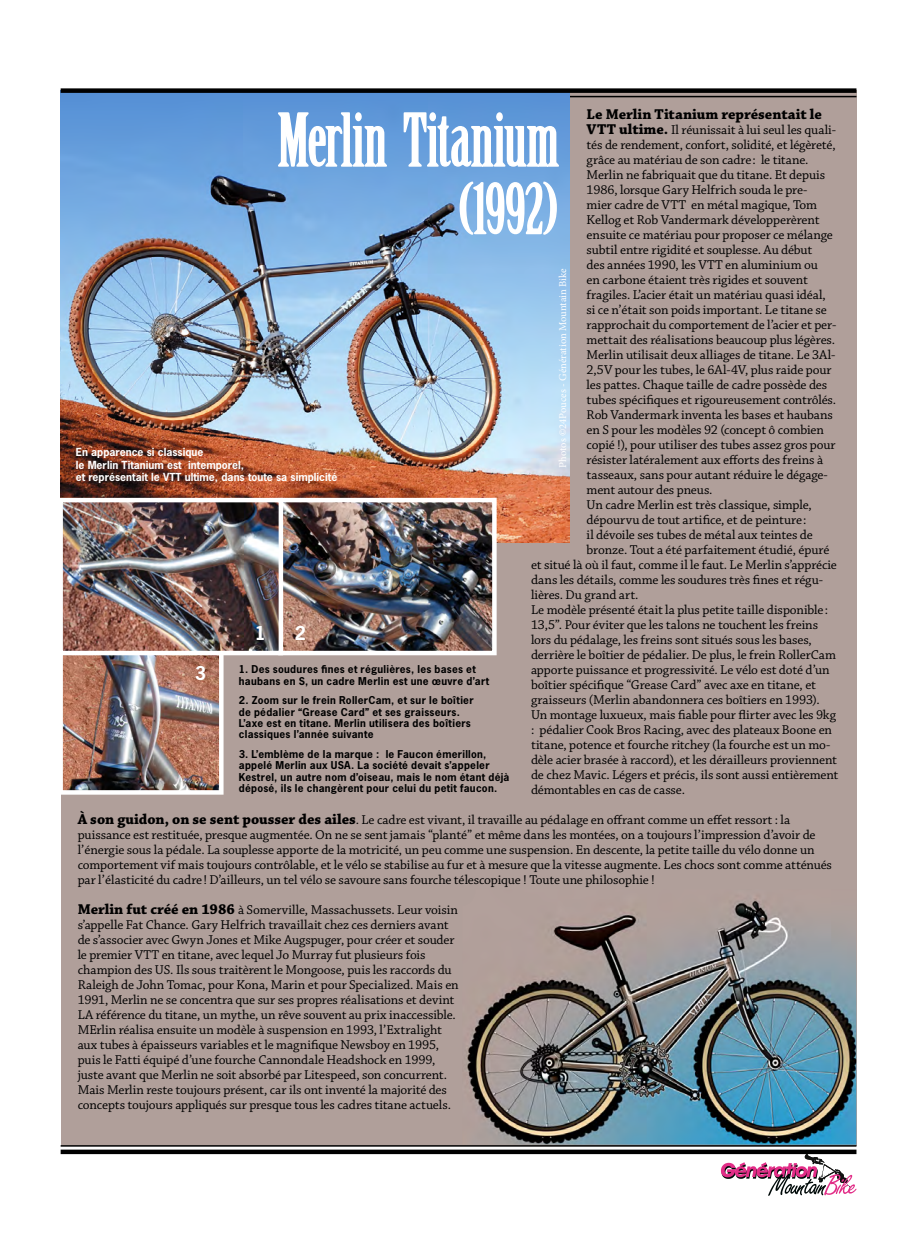
<style>
.page{position:relative;width:915px;height:1234px;background:#fff}
.page>*{position:absolute;margin:0;border:0;box-sizing:border-box;transform-origin:0 0}
.t1{font:70.5px "Birch Std";letter-spacing:.005em;color:#fff}
.t2{font:67.5px "Birch Std";color:#fff}
.t3{font:700 18px "News Gothic";color:#fff}
.t4{font:700 15px "Chaparral Pro";color:#000}
.t5{font:13.5px/15px "Chaparral Pro";letter-spacing:-.01em;color:#000}
.t6{font:700 10.5px/12.6px "News Gothic";color:#fff}
.t7{font:10.5px "Minion Pro";color:#fff}
.t8{font:700 10.2px/11.2px "News Gothic";letter-spacing:.03em;color:#000}
.s1{font-weight:700;font-size:15px}
</style>
<div class="page">
<div style="left:61px;top:91px;width:795px;height:1054px;background:#b09f9a"></div>
<hr style="left:61px;top:96px;width:795px;height:1px;background:#000">
<hr style="left:61px;top:1144px;width:795px;height:2px;background:#000">
<img style="left:61px;top:93px;width:508px;height:449px">
<svg style="left:277px;top:111px;width:110px;height:77px;background:#84b1e2"></svg>
<svg style="left:403px;top:111px;width:156px;height:56px;background:#88b3e2"></svg>
<svg style="left:458px;top:180px;width:99px;height:56px;background:#9bc2e9"></svg>
<img style="left:467px;top:899px;width:389px;height:245px">
<img style="left:63px;top:655px;width:155px;height:134px">
<div style="left:58px;top:650px;width:165px;height:144px;border:4px solid #fff"></div>
<img style="left:63px;top:502px;width:428px;height:148px">
<div style="left:278px;top:497px;width:218px;height:158px;border:4px solid #fff"></div>
<div style="left:58px;top:497px;width:225px;height:158px;border:4px solid #fff"></div>
<svg style="left:720px;top:1153px;width:136px;height:42px"></svg>
<div style="left:61px;top:88px;width:795px;height:5px;background:#000"></div>
<svg style="left:61px;top:1149px;width:795px;height:4px;background:#272727"></svg>
<p class="t4" style="left:586px;top:105px;width:237px">Le Merlin Titanium représentait le</p>
<p class="t5" style="left:586px;top:122px;width:251px"><span class="s1">VTT ultime.</span> Il réunissait à lui seul les quali-</p>
<p class="t5" style="left:586px;top:137px;width:250px">tés de rendement, confort, solidité, et légèreté,</p>
<p class="t5" style="left:586px;top:152px;width:223px">grâce au matériau de son cadre: le titane.</p>
<p class="t5" style="left:586px;top:167px;width:240px">Merlin ne fabriquait que du titane. Et depuis</p>
<p class="t5" style="left:586px;top:182px;width:222px">1986, lorsque Gary Helfrich souda le pre-</p>
<p class="t5" style="left:586px;top:197px;width:232px">mier cadre de VTT en métal magique, Tom</p>
<p class="t5" style="left:586px;top:212px;width:234px">Kellog et Rob Vandermark développerèrent</p>
<p class="t5" style="left:586px;top:227px;width:248px">ensuite ce matériau pour proposer ce mélange</p>
<p class="t5" style="left:586px;top:242px;width:227px">subtil entre rigidité et souplesse. Au début</p>
<p class="t5" style="left:586px;top:257px;width:232px">des années 1990, les VTT en aluminium ou</p>
<p class="t5" style="left:586px;top:272px;width:223px">en carbone étaient très rigides et souvent</p>
<p class="t5" style="left:586px;top:287px;width:241px">fragiles. L’acier était un matériau quasi idéal,</p>
<p class="t5" style="left:586px;top:302px;width:242px">si ce n’était son poids important. Le titane se</p>
<p class="t5" style="left:586px;top:317px;width:251px">rapprochait du comportement de l’acier et per-</p>
<p class="t5" style="left:586px;top:332px;width:250px">mettait des réalisations beaucoup plus légères.</p>
<p class="t5" style="left:586px;top:347px;width:250px">Merlin utilisait deux alliages de titane. Le 3Al-</p>
<p class="t5" style="left:586px;top:362px;width:246px">2,5V pour les tubes, le 6Al-4V, plus raide pour</p>
<p class="t5" style="left:586px;top:377px;width:242px">les pattes. Chaque taille de cadre possède des</p>
<p class="t5" style="left:586px;top:392px;width:251px">tubes spécifiques et rigoureusement contrôlés.</p>
<p class="t5" style="left:586px;top:407px;width:248px">Rob Vandermark inventa les bases et haubans</p>
<p class="t5" style="left:586px;top:422px;width:239px">en S pour les modèles 92 (concept ô combien</p>
<p class="t5" style="left:586px;top:437px;width:250px">copié !), pour utiliser des tubes assez gros pour</p>
<p class="t5" style="left:586px;top:452px;width:238px">résister latéralement aux efforts des freins à</p>
<p class="t5" style="left:586px;top:467px;width:243px">tasseaux, sans pour autant réduire le dégage-</p>
<p class="t5" style="left:586px;top:482px;width:127px">ment autour des pneus.</p>
<p class="t5" style="left:586px;top:497px;width:227px">Un cadre Merlin est très classique, simple,</p>
<p class="t5" style="left:586px;top:512px;width:221px">dépourvu de tout artifice, et de peinture:</p>
<p class="t5" style="left:586px;top:527px;width:227px">il dévoile ses tubes de métal aux teintes de</p>
<p class="t5" style="left:586px;top:542px;width:244px">bronze. Tout a été parfaitement étudié, épuré</p>
<p class="t5" style="left:531px;top:557px;width:307px">et situé là où il faut, comme il le faut. Le Merlin s’apprécie</p>
<p class="t5" style="left:531px;top:572px;width:293px">dans les détails, comme les soudures très fines et régu-</p>
<p class="t5" style="left:531px;top:587px;width:109px">lières. Du grand art.</p>
<p class="t5" style="left:531px;top:602px;width:298px">Le modèle présenté était la plus petite taille disponible:</p>
<p class="t5" style="left:531px;top:617px;width:288px">13,5”. Pour éviter que les talons ne touchent les freins</p>
<p class="t5" style="left:531px;top:632px;width:282px">lors du pédalage, les freins sont situés sous les bases,</p>
<p class="t5" style="left:531px;top:647px;width:306px">derrière le boîtier de pédalier. De plus, le frein RollerCam</p>
<p class="t5" style="left:531px;top:662px;width:300px">apporte puissance et progressivité. Le vélo est doté d’un</p>
<p class="t5" style="left:531px;top:677px;width:286px">boîtier spécifique “Grease Card” avec axe en titane, et</p>
<p class="t5" style="left:531px;top:692px;width:290px">graisseurs (Merlin abandonnera ces boîtiers en 1993).</p>
<p class="t5" style="left:531px;top:707px;width:306px">Un montage luxueux, mais fiable pour flirter avec les 9kg</p>
<p class="t5" style="left:531px;top:722px;width:302px">: pédalier Cook Bros Racing, avec des plateaux Boone en</p>
<p class="t5" style="left:531px;top:737px;width:301px">titane, potence et fourche ritchey (la fourche est un mo-</p>
<p class="t5" style="left:531px;top:752px;width:307px">dèle acier brasée à raccord), et les dérailleurs proviennent</p>
<p class="t5" style="left:531px;top:767px;width:309px">de chez Mavic. Légers et précis, ils sont aussi entièrement</p>
<p class="t5" style="left:531px;top:782px;width:155px">démontables en cas de casse.</p>
<p class="t5" style="left:78px;top:812px;width:755px"><span class="s1">À son guidon, on se sent pousser des ailes</span>. Le cadre est vivant, il travaille au pédalage en offrant comme un effet ressort : la puissance est restituée, presque augmentée. On ne se sent jamais “planté” et même dans les montées, on a toujours l’impression d’avoir de l’énergie sous la pédale. La souplesse apporte de la motricité, un peu comme une suspension. En descente, la petite taille du vélo donne un comportement vif mais toujours contrôlable, et le vélo se stabilise au fur et à mesure que la vitesse augmente. Les chocs sont comme atténués par l’élasticité du cadre! D’ailleurs, un tel vélo se savoure sans fourche télescopique ! Toute une philosophie !</p>
<p class="t5" style="left:78px;top:902px;width:382px"><span class="s1">Merlin fut créé en 1986</span> à Somerville, Massachussets. Leur voisin s’appelle Fat Chance. Gary Helfrich travaillait chez ces derniers avant de s’associer avec Gwyn Jones et Mike Augspuger, pour créer et souder le premier VTT en titane, avec lequel Jo Murray fut plusieurs fois champion des US. Ils sous traitèrent le Mongoose, puis les raccords du Raleigh de John Tomac, pour Kona, Marin et pour Specialized. Mais en 1991, Merlin ne se concentra que sur ses propres réalisations et devint LA référence du titane, un mythe, un rêve souvent au prix inaccessible.<br>MErlin réalisa ensuite un modèle à suspension en 1993, l’Extralight aux tubes à épaisseurs variables et le magnifique Newsboy en 1995, puis le Fatti équipé d’une fourche Cannondale Headshock en 1999, juste avant que Merlin ne soit absorbé par Litespeed, son concurrent.<br>Mais Merlin reste toujours présent, car ils ont inventé la majorité des concepts toujours appliqués sur presque tous les cadres titane actuels.</p>
<h1 class="t1" style="left:278px;top:101px;width:282px">Merlin Titanium</h1>
<h2 class="t2" style="left:458px;top:171px;width:102px">(1992)</h2>
<p class="t7" style="left:555px;top:467px;width:201px;rotate:-90deg">Photos ©24Pouces - Génération Mountain Bike</p>
<p class="t6" style="left:76px;top:445px;width:263px">En apparence si classique<br>le Merlin Titanium est intemporel,<br>et représentait le VTT ultime, dans toute sa simplicité</p>
<h3 class="t3" style="left:255px;top:621px;width:13px">1</h3>
<h3 class="t3" style="left:295px;top:621px;width:13px">2</h3>
<p class="t8" style="left:239px;top:663px;width:252px">1. Des soudures fines et régulières, les bases et haubans en S, un cadre Merlin est une œuvre d’art</p>
<p class="t8" style="left:239px;top:694px;width:236px">2. Zoom sur le frein RollerCam, et sur le boîtier de pédalier “Grease Card” et ses graisseurs.<br>L’axe est en titane. Merlin utilisera des boîtiers classiques l’année suivante</p>
<p class="t8" style="left:239px;top:748px;width:272px">3. L’emblème de la marque : le Faucon émerillon, appelé Merlin aux USA. La société devait s’appeler Kestrel, un autre nom d’oiseau, mais le nom étant déjà déposé, ils le changèrent pour celui du petit faucon.</p>
<h3 class="t3" style="left:195px;top:661px;width:13px">3</h3>
</div>
